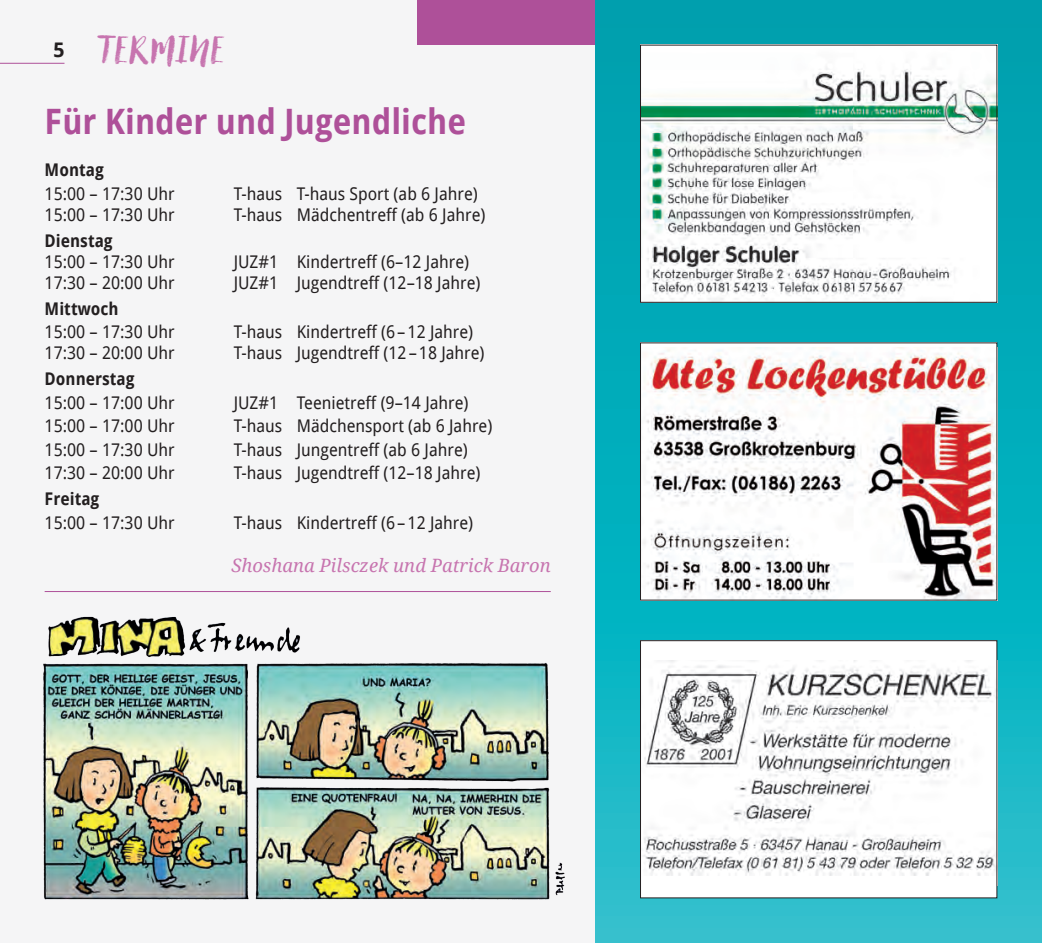
<style>
.page{position:relative;width:1042px;height:943px;background:#f5f5f6}
.page>*{position:absolute;margin:0;border:0;box-sizing:border-box;transform-origin:0 0}
.t1{font:36.75px "Canvas Script";color:#c774af}
.t2{font:700 35px "Droid Sans";color:#ae5099;scale:.92 1}
.t3{font:italic 18.38px "Droid Serif";color:#c774af}
.t4{font:17.5px "Droid Sans";color:#231f20;scale:.94 1}
.t5{font:700 17.5px "Droid Sans";color:#231f20;scale:.92 1}
.s1{font-family:"Droid Sans";font-weight:700;font-size:20.12px;color:#231f20}
</style>
<div class="page">
<hr style="left:0;top:63px;width:64px;height:1px;background:#ae5099">
<div style="left:417px;top:0;width:178px;height:45px;background:#ae5099"></div>
<svg style="left:595px;top:0;width:447px;height:943px;background:#11afbc"></svg>
<div style="left:640px;top:640px;width:357px;height:257px;background:#fff"></div>
<img style="left:643px;top:660px;width:352px;height:216px">
<div style="left:640px;top:640px;width:357px;height:258px;border:1px solid #231f20"></div>
<img style="left:642px;top:47px;width:353px;height:254px">
<div style="left:640px;top:45px;width:357px;height:258px;border:1px solid #231f20"></div>
<img style="left:642px;top:347px;width:353px;height:251px">
<img style="left:43px;top:616px;width:522px;height:284px">
<hr style="left:45px;top:591px;width:506px;height:1px;background:#ae5099">
<h1 class="t1" style="left:53px;top:26px;width:174px"><span class="s1">5</span> TERMINE</h1>
<h2 class="t2" style="left:45px;top:97px;width:459px">Für Kinder und Jugendliche</h2>
<p class="t5" style="left:45px;top:157px;width:66px">Montag</p>
<p class="t4" style="left:45px;top:181px;width:140px">15:00 – 17:30 Uhr</p>
<p class="t4" style="left:234px;top:181px;width:261px">T-haus T-haus Sport (ab 6 Jahre)</p>
<p class="t4" style="left:45px;top:202px;width:140px">15:00 – 17:30 Uhr</p>
<p class="t4" style="left:234px;top:202px;width:269px">T-haus Mädchentreff (ab 6 Jahre)</p>
<p class="t5" style="left:45px;top:228px;width:76px">Dienstag</p>
<p class="t4" style="left:45px;top:249px;width:140px">15:00 – 17:30 Uhr</p>
<p class="t4" style="left:234px;top:249px;width:252px">JUZ#1 Kindertreff (6–12 Jahre)</p>
<p class="t4" style="left:45px;top:270px;width:140px">17:30 – 20:00 Uhr</p>
<p class="t4" style="left:234px;top:270px;width:264px">JUZ#1 Jugendtreff (12–18 Jahre)</p>
<p class="t5" style="left:45px;top:296px;width:82px">Mittwoch</p>
<p class="t4" style="left:45px;top:320px;width:140px">15:00 – 17:30 Uhr</p>
<p class="t4" style="left:234px;top:320px;width:256px">T-haus Kindertreff (6–12 Jahre)</p>
<p class="t4" style="left:45px;top:341px;width:140px">17:30 – 20:00 Uhr</p>
<p class="t4" style="left:234px;top:341px;width:268px">T-haus Jugendtreff (12–18 Jahre)</p>
<p class="t5" style="left:45px;top:366px;width:99px">Donnerstag</p>
<p class="t4" style="left:45px;top:390px;width:140px">15:00 – 17:00 Uhr</p>
<p class="t4" style="left:234px;top:390px;width:251px">JUZ#1 Teenietreff (9–14 Jahre)</p>
<p class="t4" style="left:45px;top:414px;width:140px">15:00 – 17:00 Uhr</p>
<p class="t4" style="left:234px;top:414px;width:277px">T-haus Mädchensport (ab 6 Jahre)</p>
<p class="t4" style="left:45px;top:437px;width:140px">15:00 – 17:30 Uhr</p>
<p class="t4" style="left:234px;top:437px;width:250px">T-haus Jungentreff (ab 6 Jahre)</p>
<p class="t4" style="left:45px;top:461px;width:140px">17:30 – 20:00 Uhr</p>
<p class="t4" style="left:234px;top:461px;width:264px">T-haus Jugendtreff (12–18 Jahre)</p>
<p class="t5" style="left:45px;top:486px;width:61px">Freitag</p>
<p class="t4" style="left:45px;top:510px;width:140px">15:00 – 17:30 Uhr</p>
<p class="t4" style="left:234px;top:510px;width:256px">T-haus Kindertreff (6–12 Jahre)</p>
<p class="t3" style="left:231px;top:552px;width:321px">Shoshana Pilsczek und Patrick Baron</p>
</div>
